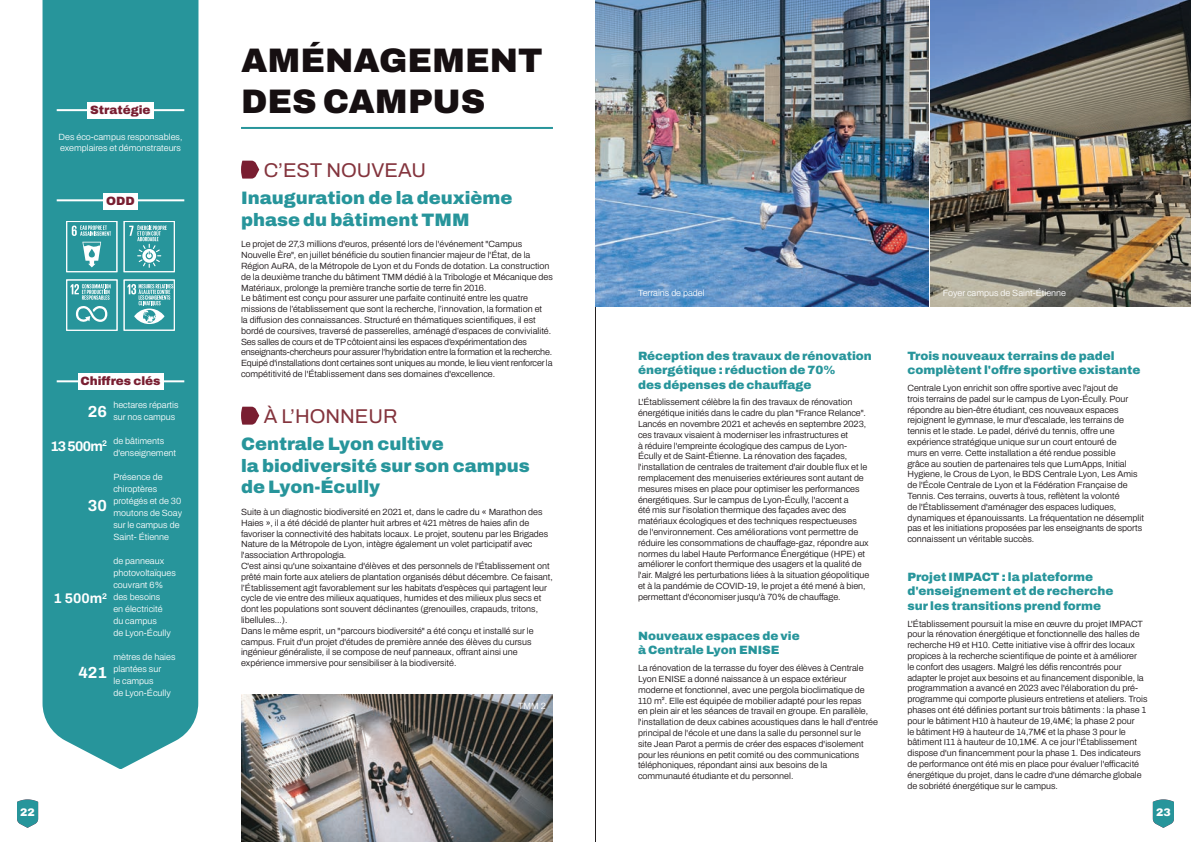
<style>
.page{position:relative;width:1191px;height:842px;background:#fff}
.page>*{position:absolute;margin:0;border:0;box-sizing:border-box;transform-origin:0 0}
.t1{font:600 34px/40.8px "Archivo";color:#160f11}
.t2{font:600 20px "Archivo";color:#84343d}
.t3{font:600 18px/21.6px "Archivo";color:#27959b}
.t4{font:600 16px "Archivo";color:#fff}
.t5{font:600 14px "Archivo";letter-spacing:-.05em;color:#fff}
.t6{font:600 12px/14.4px "Archivo";color:#27959b}
.t7{font:600 12px "Archivo";color:#791e31}
.t8{font:600 11px "Archivo";color:#fff}
.t9{font:600 9px/10.8px "Archivo";color:#160f11}
.t10{font:600 9px/12px "Archivo";color:#fff}
</style>
<div class="page">
<hr style="left:595px;top:0;width:1px;height:842px;background:#231f20">
<svg style="left:1152px;top:799px;width:22px;height:29px"></svg>
<svg style="left:17px;top:799px;width:21px;height:29px"></svg>
<hr style="left:241px;top:127px;width:312px;height:2px;background:#27959b">
<div style="left:43px;top:0;width:155px;height:769px;background:#27959b"></div>
<img style="left:595px;top:0;width:333px;height:307px">
<img style="left:930px;top:0;width:261px;height:306px">
<svg style="left:241px;top:407px;width:18px;height:18px"></svg>
<svg style="left:241px;top:161px;width:18px;height:18px"></svg>
<hr style="left:57px;top:380px;width:127px;height:2px;background:#fff">
<div style="left:78px;top:373px;width:85px;height:16px;background:#fff"></div>
<hr style="left:57px;top:109px;width:127px;height:2px;background:#fff">
<div style="left:87px;top:102px;width:67px;height:16px;background:#fff"></div>
<hr style="left:57px;top:199px;width:127px;height:2px;background:#fff">
<div style="left:103px;top:193px;width:35px;height:16px;background:#fff"></div>
<div style="left:66px;top:280px;width:51px;height:51px;border:1px solid #fff"></div>
<svg style="left:76px;top:306px;width:31px;height:16px"></svg>
<svg style="left:70px;top:284px;width:41px;height:16px"></svg>
<div style="left:66px;top:221px;width:51px;height:51px;border:1px solid #fff"></div>
<svg style="left:82px;top:242px;width:19px;height:25px"></svg>
<svg style="left:72px;top:225px;width:39px;height:11px"></svg>
<div style="left:124px;top:280px;width:51px;height:51px;border:1px solid #fff"></div>
<svg style="left:127px;top:284px;width:46px;height:40px"></svg>
<div style="left:124px;top:221px;width:51px;height:51px;border:1px solid #fff"></div>
<svg style="left:129px;top:225px;width:38px;height:43px"></svg>
<img style="left:241px;top:694px;width:312px;height:148px">
<h3 class="t7" style="left:90px;top:101px;width:62px">Stratégie</h3>
<p class="t10" style="left:59px;top:131px;width:125px;line-height:10.8px">Des éco-campus responsables, exemplaires et démonstrateurs</p>
<h3 class="t7" style="left:106px;top:192px;width:30px">ODD</h3>
<h3 class="t7" style="left:80px;top:372px;width:82px">Chiffres clés</h3>
<p class="t10" style="left:113px;top:399px;width:67px">hectares répartis sur nos campus</p>
<p class="t10" style="left:113px;top:435px;width:64px">de bâtiments d'enseignement</p>
<p class="t10" style="left:113px;top:471px;width:70px">Présence de chiroptères protégés et de 30 moutons de Soay sur le campus de<br>Saint- Étienne</p>
<p class="t10" style="left:113px;top:555px;width:64px">de panneaux photovoltaïques couvrant 6% des besoins<br>en électricité<br>du campus<br>de Lyon-Écully</p>
<p class="t10" style="left:113px;top:651px;width:64px">mètres de haies plantées sur<br>le campus<br>de Lyon-Écully</p>
<h3 class="t4" style="left:88px;top:399px;width:21px">26</h3>
<h3 class="t5" style="left:50px;top:435px;width:58px">13 500m<sup>2</sup></h3>
<h3 class="t4" style="left:88px;top:493px;width:21px">30</h3>
<h3 class="t5" style="left:54px;top:588px;width:55px">1 500m<sup>2</sup></h3>
<h3 class="t4" style="left:78px;top:660px;width:30px">421</h3>
<h1 class="t1" style="left:241px;top:40px;width:303px">AMÉNAGEMENT<br>DES CAMPUS</h1>
<h2 class="t2" style="left:264px;top:155px;width:164px">C’EST NOUVEAU</h2>
<h3 class="t3" style="left:241px;top:187px;width:273px">Inauguration de la deuxième phase du bâtiment TMM</h3>
<p class="t9" style="left:241px;top:239px;width:313px">Le projet de 27,3 millions d'euros, présenté lors de l'événement "Campus Nouvelle Ère", en juillet bénéficie du soutien financier majeur de l'État, de la Région AuRA, de la Métropole de Lyon et du Fonds de dotation. La construction de la deuxième tranche du bâtiment TMM dédié à la Tribologie et Mécanique des Matériaux, prolonge la première tranche sortie de terre fin 2016.<br>Le bâtiment est conçu pour assurer une parfaite continuité entre les quatre missions de l’établissement que sont la recherche, l’innovation, la formation et<br>la diffusion des connaissances. Structuré en thématiques scientifiques, il est bordé de coursives, traversé de passerelles, aménagé d’espaces de convivialité.<br>Ses salles de cours et de TP côtoient ainsi les espaces d’expérimentation des enseignants-chercheurs pour assurer l'hybridation entre la formation et la recherche.<br>Equipé d'installations dont certaines sont uniques au monde, le lieu vient renforcer la compétitivité de l'Établissement dans ses domaines d'excellence.</p>
<h2 class="t2" style="left:264px;top:401px;width:135px">À L’HONNEUR</h2>
<h3 class="t3" style="left:241px;top:433px;width:290px">Centrale Lyon cultive<br>la biodiversité sur son campus de Lyon-Écully</h3>
<p class="t9" style="left:241px;top:506px;width:313px">Suite à un diagnostic biodiversité en 2021 et, dans le cadre du « Marathon des Haies », il a été décidé de planter huit arbres et 421 mètres de haies afin de favoriser la connectivité des habitats locaux. Le projet, soutenu par les Brigades Nature de la Métropole de Lyon, intègre également un volet participatif avec l'association Arthropologia.<br>C'est ainsi qu'une soixantaine d'élèves et des personnels de l'Établissement ont prêté main forte aux ateliers de plantation organisés début décembre. Ce faisant, l’Établissement agit favorablement sur les habitats d’espèces qui partagent leur cycle de vie entre des milieux aquatiques, humides et des milieux plus secs et dont les populations sont souvent déclinantes (grenouilles, crapauds, tritons, libellules…).<br>Dans le même esprit, un "parcours biodiversité" a été conçu et installé sur le campus. Fruit d'un projet d'études de première année des élèves du cursus ingénieur généraliste, il se compose de neuf panneaux, offrant ainsi une expérience immersive pour sensibiliser à la biodiversité.</p>
<p class="t10" style="left:518px;top:700px;width:29px">TMM 2</p>
<p class="t10" style="left:638px;top:287px;width:68px">Terrains de padel</p>
<p class="t10" style="left:943px;top:287px;width:125px">Foyer campus de Saint-Étienne</p>
<h3 class="t6" style="left:638px;top:348px;width:235px">Réception des travaux de rénovation énergétique : réduction de 70%<br>des dépenses de chauffage</h3>
<p class="t9" style="left:638px;top:397px;width:233px">L'Établissement célèbre la fin des travaux de rénovation énergétique initiés dans le cadre du plan "France Relance".<br>Lancés en novembre 2021 et achevés en septembre 2023, ces travaux visaient à moderniser les infrastructures et<br>à réduire l'empreinte écologique des campus de Lyon-Écully et de Saint-Étienne. La rénovation des façades, l'installation de centrales de traitement d'air double flux et le remplacement des menuiseries extérieures sont autant de mesures mises en place pour optimiser les performances énergétiques. Sur le campus de Lyon-Écully, l'accent a<br>été mis sur l'isolation thermique des façades avec des matériaux écologiques et des techniques respectueuses<br>de l'environnement. Ces améliorations vont permettre de réduire les consommations de chauffage-gaz, répondre aux normes du label Haute Performance Énergétique (HPE) et améliorer le confort thermique des usagers et la qualité de l'air. Malgré les perturbations liées à la situation géopolitique et à la pandémie de COVID-19, le projet a été mené à bien, permettant d'économiser jusqu'à 70% de chauffage.</p>
<h3 class="t6" style="left:638px;top:629px;width:163px">Nouveaux espaces de vie à Centrale Lyon ENISE</h3>
<p class="t9" style="left:638px;top:663px;width:241px">La rénovation de la terrasse du foyer des élèves à Centrale Lyon ENISE a donné naissance à un espace extérieur moderne et fonctionnel, avec une pergola bioclimatique de 110 m². Elle est équipée de mobilier adapté pour les repas<br>en plein air et les séances de travail en groupe. En parallèle, l'installation de deux cabines acoustiques dans le hall d'entrée principal de l'école et une dans la salle du personnel sur le<br>site Jean Parot a permis de créer des espaces d'isolement pour les réunions en petit comité ou des communications téléphoniques, répondant ainsi aux besoins de la communauté étudiante et du personnel.</p>
<h3 class="t6" style="left:907px;top:348px;width:235px">Trois nouveaux terrains de padel complètent l'offre sportive existante</h3>
<p class="t9" style="left:907px;top:382px;width:238px">Centrale Lyon enrichit son offre sportive avec l'ajout de<br>trois terrains de padel sur le campus de Lyon-Écully. Pour répondre au bien-être étudiant, ces nouveaux espaces rejoignent le gymnase, le mur d'escalade, les terrains de tennis et le stade. Le padel, dérivé du tennis, offre une expérience stratégique unique sur un court entouré de<br>murs en verre. Cette installation a été rendue possible<br>grâce au soutien de partenaires tels que LumApps, Initial Hygiene, le Crous de Lyon, le BDS Centrale Lyon, Les Amis de l'École Centrale de Lyon et la Fédération Française de Tennis. Ces terrains, ouverts à tous, reflètent la volonté<br>de l'Établissement d'aménager des espaces ludiques, dynamiques et épanouissants. La fréquentation ne désemplit pas et les initiations proposées par les enseignants de sports connaissent un véritable succès.</p>
<h3 class="t6" style="left:907px;top:570px;width:207px">Projet IMPACT : la plateforme d'enseignement et de recherche sur les transitions prend forme</h3>
<p class="t9" style="left:907px;top:618px;width:241px">L'Établissement poursuit la mise en œuvre du projet IMPACT pour la rénovation énergétique et fonctionnelle des halles de recherche H9 et H10. Cette initiative vise à offrir des locaux propices à la recherche scientifique de pointe et à améliorer<br>le confort des usagers. Malgré les défis rencontrés pour adapter le projet aux besoins et au financement disponible, la programmation a avancé en 2023 avec l'élaboration du pré&shy;programme qui comporte plusieurs entretiens et ateliers. Trois phases ont été définies portant sur trois bâtiments : la phase 1 pour le bâtiment H10 à hauteur de 19,4M€; la phase 2 pour<br>le bâtiment H9 à hauteur de 14,7M€ et la phase 3 pour le bâtiment I11 à hauteur de 10,1M€. A ce jour l'Établissement dispose d'un financemment pour la phase 1. Des indicateurs de performance ont été mis en place pour évaluer l'efficacité énergétique du projet, dans le cadre d'une démarche globale de sobriété énergétique sur le campus.</p>
<p class="t8" style="left:20px;top:804px;width:16px">22</p>
<p class="t8" style="left:1156px;top:804px;width:16px">23</p>
</div>
